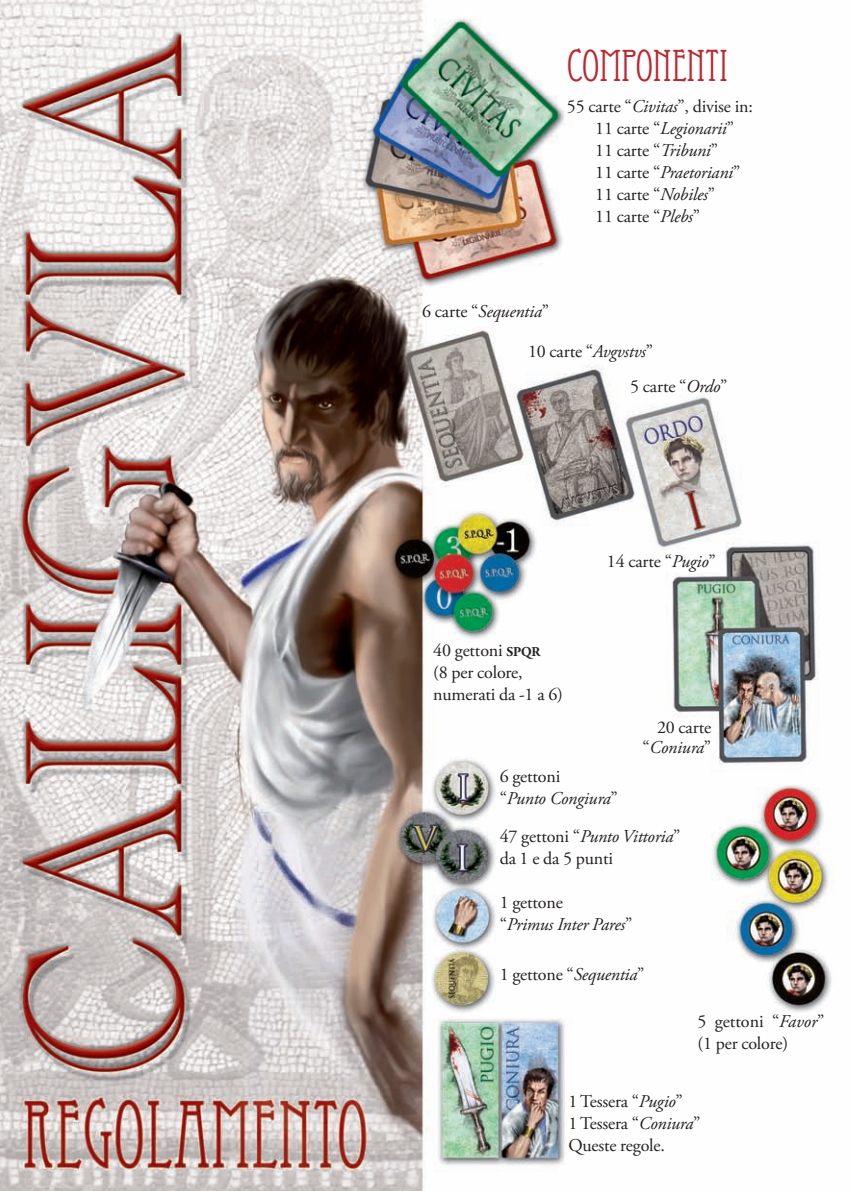
<style>
.page{position:relative;width:852px;height:1191px;background:#fff}
.page>*{position:absolute;margin:0;border:0;box-sizing:border-box;transform-origin:0 0}
.t1{font:44px "Eccentric Std";letter-spacing:-.01em;color:#bb282f}
.t2{font:18px/22px "Adobe Garamond Pro";letter-spacing:-.01em;color:#231f20}
.t3{font:italic 18px/22px "Adobe Garamond Pro";letter-spacing:-.01em;color:#231f20}
.s1{font-style:italic}
.s2{font-style:normal}
.s3{font-weight:700;font-size:13.6px}
</style>
<div class="page">
<img style="left:0;top:0;width:834px;height:1191px">
<h1 class="t1" style="left:566px;top:40px;width:163px">COMPONENTI</h1>
<p class="t2" style="left:595px;top:97px;width:159px;text-indent:-28px">55 carte “<span class="s1">Civitas</span>”, divise in:<br>11 carte “<span class="s1">Legionarii</span>”<br>11 carte “<span class="s1">Tribuni</span>”<br>11 carte “<span class="s1">Praetoriani</span>”<br>11 carte “<span class="s1">Nobiles</span>”<br>11 carte “<span class="s1">Plebs</span>”</p>
<p class="t3" style="left:422px;top:302px;width:128px"><span class="s2">6 carte “</span>Sequentia<span class="s2">”</span></p>
<p class="t2" style="left:630px;top:336px;width:99px;line-height:34.4px;text-indent:-102px">10 carte “<span class="s1">Avgvstvs</span>”<br>5 carte “<span class="s1">Ordo</span>”</p>
<p class="t2" style="left:433px;top:641px;width:131px">40 gettoni <span class="s3">SPQR<br></span>(8 per colore, numerati da -1 a 6)</p>
<p class="t2" style="left:606px;top:552px;width:110px">14 carte “<span class="s1">Pugio</span>”</p>
<p class="t2" style="left:642px;top:719px;width:70px;line-height:20px;text-align:right">20 carte “<span class="s1">Coniura</span>”</p>
<p class="t3" style="left:499px;top:767px;width:120px"><span class="s2">6 gettoni<br>“</span>Punto Congiura<span class="s2">”</span></p>
<p class="t2" style="left:499px;top:826px;width:182px">47 gettoni “<span class="s1">Punto Vittoria</span>” da 1 e da 5 punti</p>
<p class="t3" style="left:499px;top:892px;width:134px"><span class="s2">1 gettone<br>“</span>Primus Inter Pares<span class="s2">”</span></p>
<p class="t2" style="left:499px;top:964px;width:146px">1 gettone “<span class="s1">Sequentia</span>”</p>
<p class="t2" style="left:697px;top:1012px;width:128px">5 gettoni “<span class="s1">Favor</span>” (1 per colore)</p>
<p class="t2" style="left:568px;top:1092px;width:133px">1 Tessera “<span class="s1">Pugio</span>”<br>1 Tessera “<span class="s1">Coniura</span>”<br>Queste regole.</p>
</div>
